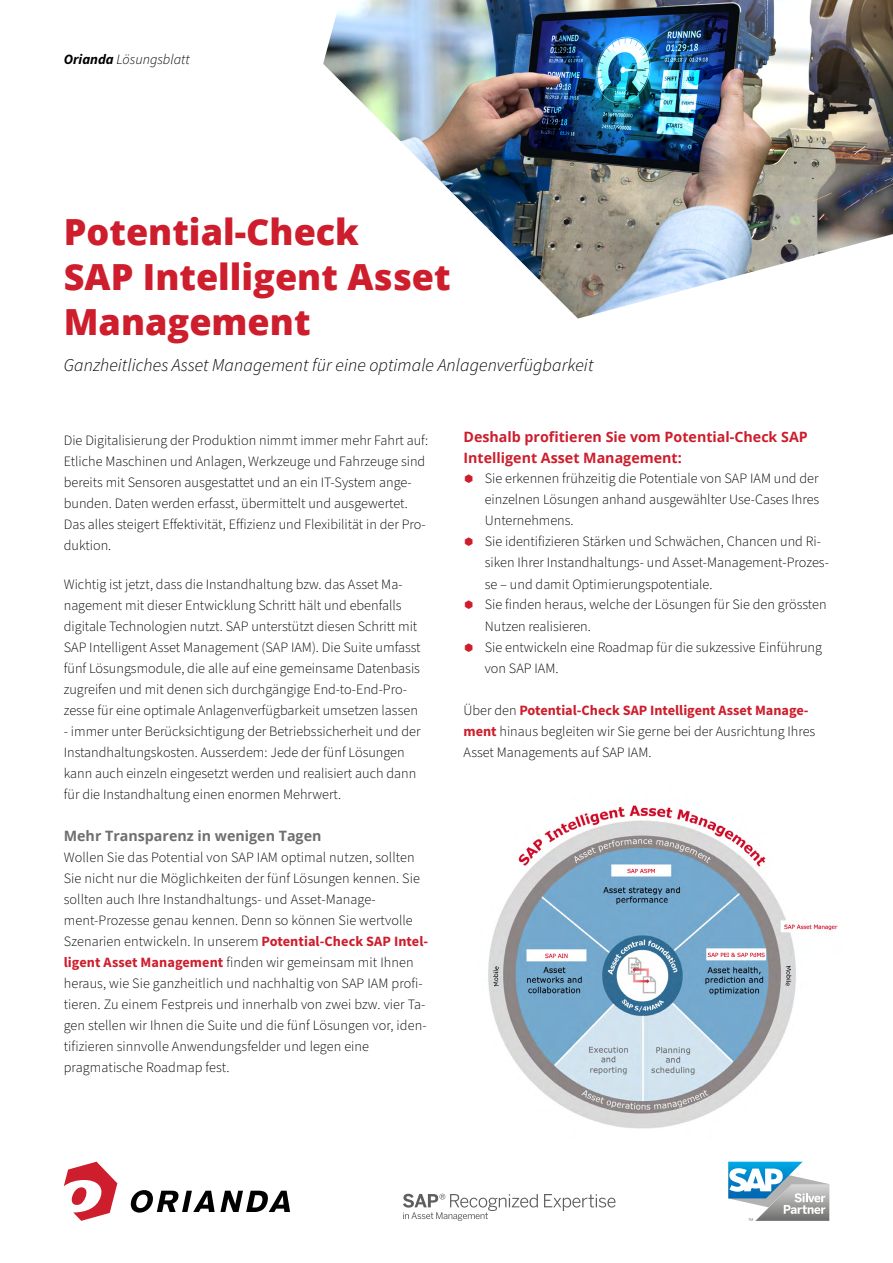
<style>
.page{position:relative;width:893px;height:1263px;background:#fff}
.page>*{position:absolute;margin:0;border:0;box-sizing:border-box;transform-origin:0 0}
.t1{font:800 36px/45px "Open Sans";color:#ce1d2c}
.t2{font:italic 300 18px "Source Sans Pro";letter-spacing:.005em;color:#000}
.t3{font:300 14.25px/21px "Source Sans Pro";color:#000}
.t4{font:700 14.25px/21px "Open Sans";color:#ce1d2c}
.t5{font:700 14.25px "Open Sans";color:#706f6f}
.t6{font:italic 300 14.25px "Source Sans Pro";color:#000}
.s1{font-weight:700}
.s2{font-weight:700;color:#ce1d2c}
</style>
<div class="page">
<svg style="left:131px;top:1190px;width:159px;height:22px"></svg>
<svg style="left:64px;top:1162px;width:53px;height:59px"></svg>
<img style="left:323px;top:0;width:570px;height:318px">
<img style="left:488px;top:805px;width:350px;height:324px">
<svg style="left:728px;top:1162px;width:101px;height:59px"></svg>
<svg style="left:544px;top:1194px;width:71px;height:17px"></svg>
<svg style="left:403px;top:1194px;width:135px;height:27px"></svg>
<p class="t6" style="left:64px;top:51px;width:128px"><span class="s1">Orianda</span> Lösungsblatt</p>
<h1 class="t1" style="left:64px;top:207px;width:388px">Potential-Check<br>SAP Intelligent Asset<br>Management</h1>
<p class="t2" style="left:64px;top:354px;width:531px">Ganzheitliches Asset Management für eine optimale Anlagenverfügbarkeit</p>
<p class="t3" style="left:64px;top:430px;width:366px">Die Digitalisierung der Produktion nimmt immer mehr Fahrt auf:<br>Etliche Maschinen und Anlagen, Werkzeuge und Fahrzeuge sind bereits mit Sensoren ausgestattet und an ein IT-System ange&shy;bunden. Daten werden erfasst, übermittelt und ausgewertet.<br>Das alles steigert Effektivität, Effizienz und Flexibilität in der Pro&shy;duktion.</p>
<p class="t3" style="left:64px;top:574px;width:358px">Wichtig ist jetzt, dass die Instandhaltung bzw. das Asset Ma&shy;nagement mit dieser Entwicklung Schritt hält und ebenfalls digitale Technologien nutzt. SAP unterstützt diesen Schritt mit SAP Intelligent Asset Management (SAP IAM). Die Suite umfasst fünf Lösungsmodule, die alle auf eine gemeinsame Datenbasis zugreifen und mit denen sich durchgängige End-to-End-Pro&shy;zesse für eine optimale Anlagenverfügbarkeit umsetzen lassen</p>
<p class="t3" style="left:64px;top:721px;width:358px">- immer unter Berücksichtigung der Betriebssicherheit und der Instandhaltungskosten. Ausserdem: Jede der fünf Lösungen kann auch einzeln eingesetzt werden und realisiert auch dann für die Instandhaltung einen enormen Mehrwert.</p>
<p class="t5" style="left:64px;top:826px;width:259px">Mehr Transparenz in wenigen Tagen</p>
<p class="t3" style="left:64px;top:847px;width:366px">Wollen Sie das Potential von SAP IAM optimal nutzen, sollten Sie nicht nur die Möglichkeiten der fünf Lösungen kennen. Sie sollten auch Ihre Instandhaltungs- und Asset-Manage&shy;ment-Prozesse genau kennen. Denn so können Sie wertvolle Szenarien entwickeln. In unserem <span class="s2">Potential-Check SAP Intel&shy;ligent Asset Management</span> finden wir gemeinsam mit Ihnen heraus, wie Sie ganzheitlich und nachhaltig von SAP IAM profi&shy;tieren. Zu einem Festpreis und innerhalb von zwei bzw. vier Ta&shy;gen stellen wir Ihnen die Suite und die fünf Lösungen vor, iden&shy;tifizieren sinnvolle Anwendungsfelder und legen eine pragmatische Roadmap fest.</p>
<p class="t4" style="left:463px;top:425px;width:346px">Deshalb profitieren Sie vom Potential-Check SAP<br>Intelligent Asset Management:</p>
<p class="t3" style="left:485px;top:469px;width:346px">Sie erkennen frühzeitig die Potentiale von SAP IAM und der einzelnen Lösungen anhand ausgewählter Use-Cases Ihres Unternehmens.<br>Sie identifizieren Stärken und Schwächen, Chancen und Ri&shy;siken Ihrer Instandhaltungs- und Asset-Management-Prozes&shy;se – und damit Optimierungspotentiale.<br>Sie finden heraus, welche der Lösungen für Sie den grössten Nutzen realisieren.<br>Sie entwickeln eine Roadmap für die sukzessive Einführung von SAP IAM.</p>
<p class="t3" style="left:463px;top:700px;width:353px">Über den <span class="s2">Potential-Check SAP Intelligent Asset Manage&shy;ment</span> hinaus begleiten wir Sie gerne bei der Ausrichtung Ihres<br>Asset Managements auf SAP IAM.</p>
</div>
